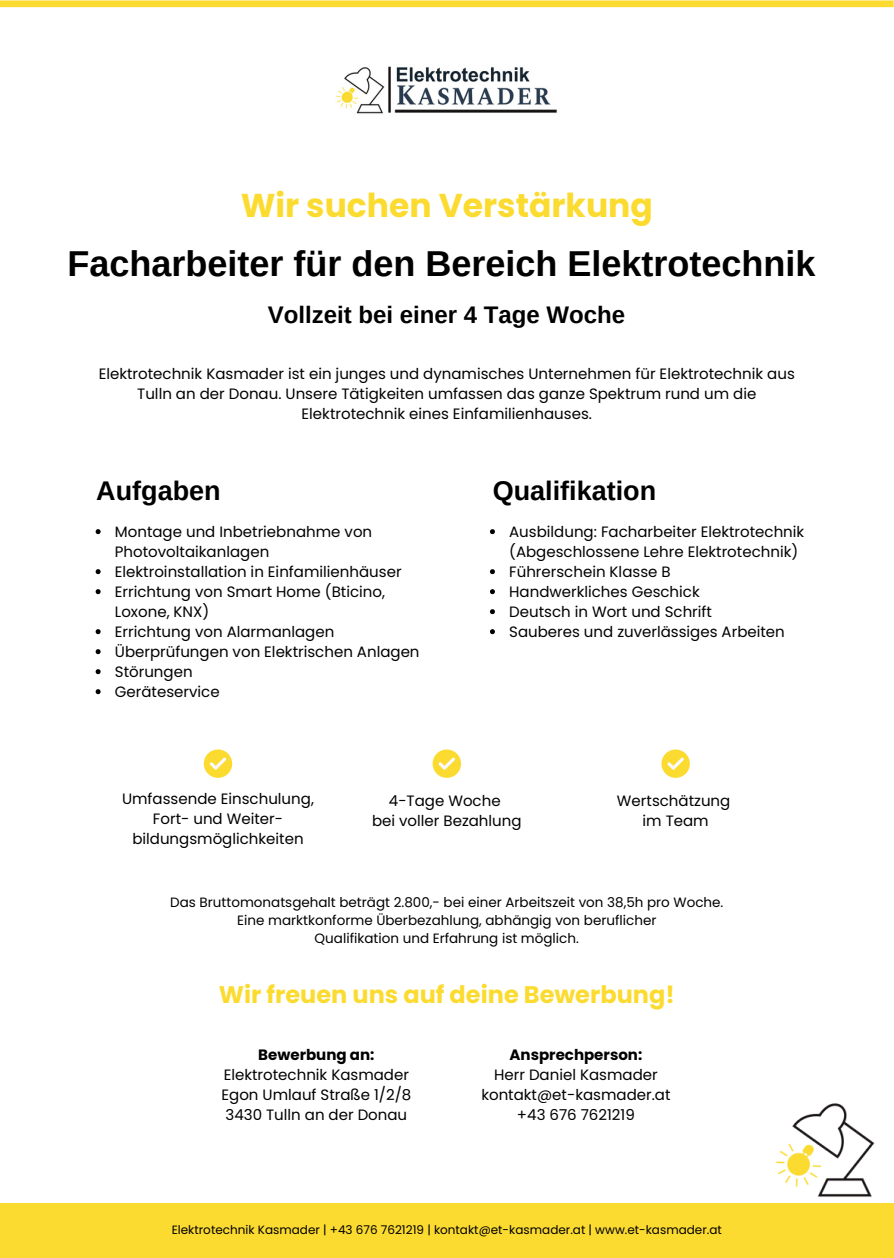
<style>
.page{position:relative;width:894px;height:1258px;background:#fff}
.page>*{position:absolute;margin:0;border:0;box-sizing:border-box;transform-origin:0 0}
.t1{font:700 36px "Arimo";color:#000}
.t2{font:700 33px "Poppins";color:#fcdb30}
.t3{font:700 27px "Arimo";color:#000}
.t4{font:700 24px "Poppins";color:#fcdb30}
.t5{font:700 24px "Arimo";color:#000}
.t6{font:15px/20.1px "Poppins";color:#000;text-align:center}
.t7{font:13.5px/18px "Poppins";color:#000;text-align:center}
.t8{font:12px "Poppins";color:#000}
.s1{font-weight:700}
</style>
<div class="page">
<div style="left:0;top:1203px;width:893px;height:55px;background:#fcdb30"></div>
<img style="left:775px;top:1103px;width:100px;height:94px">
<div style="left:0;top:0;width:893px;height:7px;background:#fcdb30"></div>
<img style="left:336px;top:66px;width:221px;height:48px">
<svg style="left:96px;top:529px;width:5px;height:5px"></svg>
<svg style="left:96px;top:569px;width:5px;height:5px"></svg>
<svg style="left:96px;top:589px;width:5px;height:5px"></svg>
<svg style="left:96px;top:629px;width:5px;height:5px"></svg>
<svg style="left:96px;top:649px;width:5px;height:5px"></svg>
<svg style="left:96px;top:669px;width:5px;height:5px"></svg>
<svg style="left:96px;top:689px;width:5px;height:5px"></svg>
<svg style="left:490px;top:529px;width:5px;height:5px"></svg>
<svg style="left:490px;top:569px;width:5px;height:5px"></svg>
<svg style="left:490px;top:589px;width:5px;height:5px"></svg>
<svg style="left:490px;top:609px;width:5px;height:5px"></svg>
<svg style="left:490px;top:629px;width:5px;height:5px"></svg>
<svg style="left:204px;top:749px;width:28px;height:29px"></svg>
<svg style="left:432px;top:749px;width:29px;height:29px"></svg>
<svg style="left:661px;top:749px;width:28px;height:29px"></svg>
<h3 class="t2" style="left:241px;top:183px;width:413px">Wir suchen Verstärkung</h3>
<h1 class="t1" style="left:67px;top:243px;width:749px">Facharbeiter für den Bereich Elektrotechnik</h1>
<h2 class="t5" style="left:268px;top:301px;width:359px">Vollzeit bei einer 4 Tage Woche</h2>
<h1 class="t6" style="left:99px;top:364px;width:697px">Elektrotechnik Kasmader ist ein junges und dynamisches Unternehmen für Elektrotechnik aus<br>Tulln an der Donau. Unsere Tätigkeiten umfassen das ganze Spektrum rund um die<br>Elektrotechnik eines Einfamilienhauses.</h1>
<h2 class="t3" style="left:96px;top:476px;width:126px">Aufgaben</h2>
<p class="t6" style="left:115px;top:521px;width:259px;text-align:left">Montage und Inbetriebnahme von<br>Photovoltaikanlagen</p>
<p class="t6" style="left:115px;top:561px;width:288px">Elektroinstallation in Einfamilienhäuser</p>
<p class="t6" style="left:115px;top:581px;width:272px;text-align:left">Errichtung von Smart Home (Bticino,<br>Loxone, KNX)</p>
<p class="t6" style="left:115px;top:621px;width:221px">Errichtung von Alarmanlagen</p>
<p class="t6" style="left:115px;top:641px;width:306px">Überprüfungen von Elektrischen Anlagen</p>
<p class="t6" style="left:115px;top:661px;width:79px">Störungen</p>
<p class="t6" style="left:115px;top:681px;width:106px">Geräteservice</p>
<p class="t3" style="left:492px;top:476px;width:165px">Qualifikation</p>
<p class="t6" style="left:509px;top:521px;width:296px;text-align:left">Ausbildung: Facharbeiter Elektrotechnik (Abgeschlossene Lehre Elektrotechnik)</p>
<p class="t6" style="left:509px;top:561px;width:163px">Führerschein Klasse B</p>
<p class="t6" style="left:509px;top:581px;width:192px">Handwerkliches Geschick</p>
<p class="t6" style="left:509px;top:601px;width:204px">Deutsch in Wort und Schrift</p>
<p class="t6" style="left:509px;top:621px;width:277px">Sauberes und zuverlässiges Arbeiten</p>
<p class="t6" style="left:122px;top:788px;width:193px">Umfassende Einschulung,<br>Fort- und Weiter&shy;bildungsmöglichkeiten</p>
<h4 class="t6" style="left:372px;top:790px;width:151px">4-Tage Woche<br>bei voller Bezahlung</h4>
<h4 class="t6" style="left:616px;top:790px;width:115px">Wertschätzung im Team</h4>
<p class="t7" style="left:170px;top:893px;width:554px">Das Bruttomonatsgehalt beträgt 2.800,- bei einer Arbeitszeit von 38,5h pro Woche.<br>Eine marktkonforme Überbezahlung, abhängig von beruflicher<br>Qualifikation und Erfahrung ist möglich.</p>
<h4 class="t4" style="left:219px;top:978px;width:457px">Wir freuen uns auf deine Bewerbung!</h4>
<h4 class="t6" style="left:221px;top:1044px;width:191px"><span class="s1">Bewerbung an:<br></span>Elektrotechnik Kasmader<br>Egon Umlauf Straße 1/2/8<br>3430 Tulln an der Donau</h4>
<h3 class="t6" style="left:481px;top:1044px;width:191px"><span class="s1">Ansprechperson:<br></span>Herr Daniel Kasmader kontakt@et-kasmader.at</h3>
<h4 class="t6" style="left:517px;top:1104px;width:119px">+43 676 7621219</h4>
<h4 class="t8" style="left:172px;top:1221px;width:551px">Elektrotechnik Kasmader | +43 676 7621219 | kontakt@et-kasmader.at | www.et-kasmader.at</h4>
</div>
